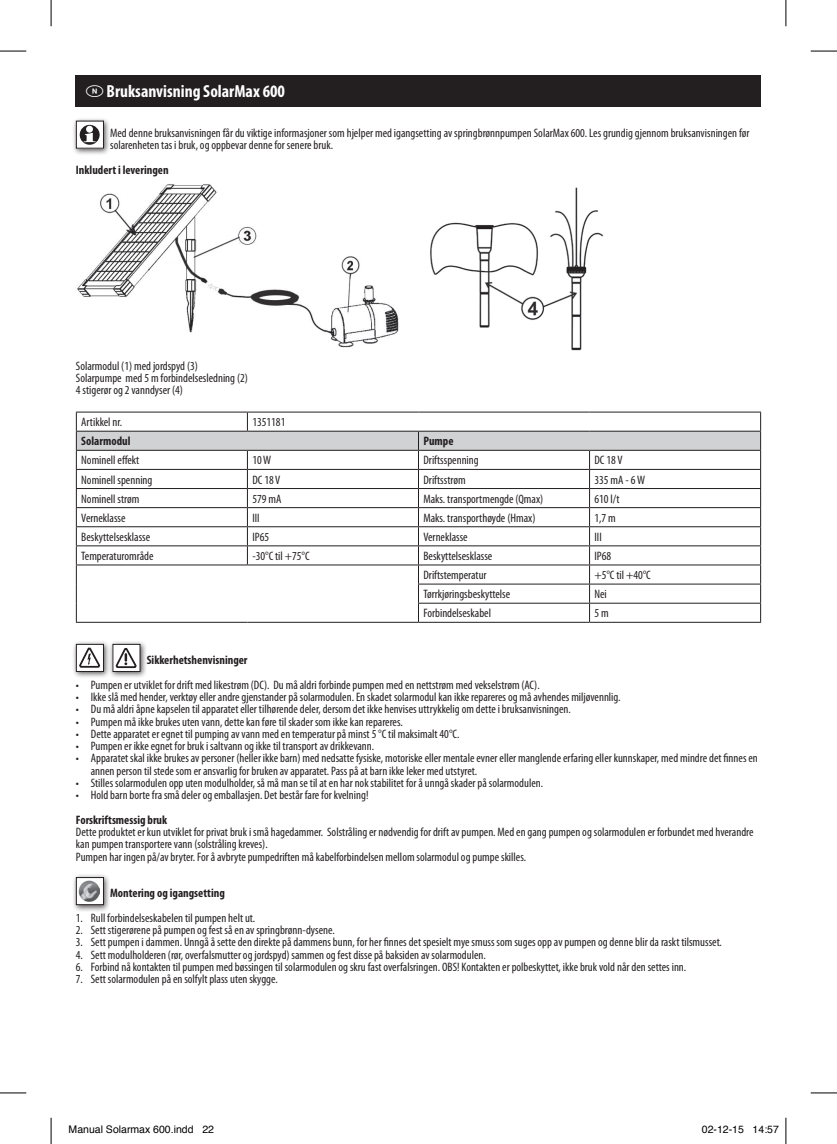
<style>
.page{position:relative;width:837px;height:1144px;background:#fff}
.page>*{position:absolute;margin:0;border:0;box-sizing:border-box;transform-origin:0 0}
.t1{font:700 condensed 17.5px "Myriad Pro";color:#fff}
.t2{font:condensed 12.25px/12.2px "Myriad Pro";color:#231f20}
.t3{font:700 condensed 12.25px "Myriad Pro";color:#231f20}
.t4{font:10.5px "Helvetica";color:#000}
</style>
<div class="page">
<img style="left:77px;top:184px;width:321px;height:164px">
<img style="left:430px;top:187px;width:174px;height:164px">
<svg style="left:76px;top:412px;width:685px;height:210px"></svg>
<hr style="left:76px;top:622px;width:171px;height:1px;background:#231f20">
<hr style="left:247px;top:622px;width:171px;height:1px;background:#231f20">
<hr style="left:418px;top:622px;width:171px;height:1px;background:#231f20">
<hr style="left:589px;top:622px;width:171px;height:1px;background:#231f20">
<div style="left:72px;top:117px;width:39px;height:38px;background:#231f20;opacity:.75"></div>
<div style="left:76px;top:121px;width:27px;height:27px;background:#fff"></div>
<svg style="left:80px;top:125px;width:20px;height:20px"></svg>
<svg style="left:84px;top:133px;width:12px;height:9px"></svg>
<div style="left:86px;top:126px;width:7px;height:7px;background:#fff;border-radius:50%"></div>
<div style="left:76px;top:121px;width:28px;height:28px;border:1px solid #231f20"></div>
<div style="left:76px;top:76px;width:684px;height:31px;background:#231f20"></div>
<div style="left:72px;top:640px;width:39px;height:39px;background:#231f20;opacity:.75"></div>
<div style="left:76px;top:644px;width:27px;height:27px;background:#fff"></div>
<svg style="left:79px;top:647px;width:21px;height:21px"></svg>
<div style="left:76px;top:644px;width:28px;height:28px;border:1px solid #231f20"></div>
<div style="left:108px;top:640px;width:39px;height:39px;background:#231f20;opacity:.75"></div>
<svg style="left:114px;top:646px;width:24px;height:24px"></svg>
<svg style="left:115px;top:646px;width:21px;height:22px"></svg>
<div style="left:112px;top:644px;width:28px;height:28px;border:1px solid #231f20"></div>
<div style="left:72px;top:873px;width:39px;height:39px;background:#231f20;opacity:.75"></div>
<div style="left:76px;top:877px;width:27px;height:28px;background:#fff"></div>
<img style="left:79px;top:880px;width:21px;height:21px">
<div style="left:76px;top:877px;width:28px;height:28px;border:1px solid #231f20"></div>
<svg style="left:0;top:51px;width:26px;height:1px"></svg>
<svg style="left:810px;top:51px;width:26px;height:1px"></svg>
<svg style="left:0;top:1092px;width:26px;height:1px"></svg>
<svg style="left:810px;top:1092px;width:26px;height:1px"></svg>
<svg style="left:51px;top:0;width:1px;height:26px"></svg>
<svg style="left:51px;top:1118px;width:1px;height:26px"></svg>
<svg style="left:785px;top:0;width:1px;height:26px"></svg>
<svg style="left:785px;top:1118px;width:1px;height:26px"></svg>
<h1 class="t1" style="left:106px;top:81px;width:180px">Bruksanvisning SolarMax 600</h1>
<p class="t2" style="left:110px;top:127px;width:640px">Med denne bruksanvisningen får du viktige informasjoner som hjelper med igangsetting av springbrønnpumpen SolarMax 600. Les grundig gjennom bruksanvisningen før solarenheten tas i bruk, og oppbevar denne for senere bruk.</p>
<p class="t3" style="left:76px;top:162px;width:94px">Inkludert i leveringen</p>
<p class="t2" style="left:76px;top:360px;width:173px">Solarmodul (1) med jordspyd (3)<br>Solarpumpe med 5 m forbindelsesledning (2)<br>4 stigerør og 2 vanndyser (4)</p>
<p class="t2" style="left:81px;top:416px;width:42px">Artikkel nr.</p>
<p class="t2" style="left:252px;top:416px;width:35px">1351181</p>
<p class="t3" style="left:81px;top:434px;width:51px">Solarmodul</p>
<p class="t3" style="left:423px;top:434px;width:32px">Pumpe</p>
<p class="t2" style="left:81px;top:454px;width:60px">Nominell effekt</p>
<p class="t2" style="left:252px;top:454px;width:20px">10 W</p>
<p class="t2" style="left:423px;top:454px;width:57px">Driftsspenning</p>
<p class="t2" style="left:594px;top:454px;width:30px">DC 18 V</p>
<p class="t2" style="left:81px;top:473px;width:73px">Nominell spenning</p>
<p class="t2" style="left:252px;top:473px;width:30px">DC 18 V</p>
<p class="t2" style="left:423px;top:473px;width:44px">Driftsstrøm</p>
<p class="t2" style="left:594px;top:473px;width:52px">335 mA - 6 W</p>
<p class="t2" style="left:81px;top:492px;width:60px">Nominell strøm</p>
<p class="t2" style="left:252px;top:492px;width:30px">579 mA</p>
<p class="t2" style="left:423px;top:492px;width:121px">Maks. transportmengde (Qmax)</p>
<p class="t2" style="left:594px;top:492px;width:26px">610 l/t</p>
<p class="t2" style="left:81px;top:511px;width:46px">Verneklasse</p>
<p class="t2" style="left:252px;top:511px;width:9px">III</p>
<p class="t2" style="left:423px;top:511px;width:113px">Maks. transporthøyde (Hmax)</p>
<p class="t2" style="left:594px;top:511px;width:23px">1,7 m</p>
<p class="t2" style="left:81px;top:531px;width:70px">Beskyttelsesklasse</p>
<p class="t2" style="left:252px;top:531px;width:18px">IP65</p>
<p class="t2" style="left:423px;top:531px;width:46px">Verneklasse</p>
<p class="t2" style="left:594px;top:531px;width:9px">III</p>
<p class="t2" style="left:81px;top:550px;width:74px">Temperaturområde</p>
<p class="t2" style="left:252px;top:550px;width:59px">-30°C til +75°C</p>
<p class="t2" style="left:423px;top:550px;width:70px">Beskyttelsesklasse</p>
<p class="t2" style="left:594px;top:550px;width:18px">IP68</p>
<p class="t2" style="left:423px;top:569px;width:65px">Driftstemperatur</p>
<p class="t2" style="left:594px;top:569px;width:58px">+5°C til +40°C</p>
<p class="t2" style="left:423px;top:588px;width:88px">Tørrkjøringsbeskyttelse</p>
<p class="t2" style="left:594px;top:588px;width:14px">Nei</p>
<p class="t2" style="left:423px;top:607px;width:69px">Forbindelseskabel</p>
<p class="t2" style="left:594px;top:607px;width:16px">5 m</p>
<p class="t3" style="left:147px;top:653px;width:102px">Sikkerhetshenvisninger</p>
<p class="t2" style="left:76px;top:679px;width:465px">• Pumpen er utviklet for drift med likestrøm (DC). Du må aldri forbinde pumpen med en nettstrøm med vekselstrøm (AC).</p>
<p class="t2" style="left:76px;top:691px;width:546px">• Ikke slå med hender, verktøy eller andre gjenstander på solarmodulen. En skadet solarmodul kan ikke repareres og må avhendes miljøvennlig.</p>
<p class="t2" style="left:76px;top:703px;width:496px">• Du må aldri åpne kapselen til apparatet eller tilhørende deler, dersom det ikke henvises uttrykkelig om dette i bruksanvisningen.</p>
<p class="t2" style="left:76px;top:715px;width:328px">• Pumpen må ikke brukes uten vann, dette kan føre til skader som ikke kan repareres.</p>
<p class="t2" style="left:76px;top:728px;width:385px">• Dette apparatet er egnet til pumping av vann med en temperatur på minst 5 °C til maksimalt 40°C.</p>
<p class="t2" style="left:76px;top:740px;width:300px">• Pumpen er ikke egnet for bruk i saltvann og ikke til transport av drikkevann.</p>
<p class="t2" style="left:91px;top:752px;width:668px;text-indent:-15px">• Apparatet skal ikke brukes av personer (heller ikke barn) med nedsatte fysiske, motoriske eller mentale evner eller manglende erfaring eller kunnskaper, med mindre det finnes en annen person til stede som er ansvarlig for bruken av apparatet. Pass på at barn ikke leker med utstyret.</p>
<p class="t2" style="left:76px;top:777px;width:468px">• Stilles solarmodulen opp uten modulholder, så må man se til at en har nok stabilitet for å unngå skader på solarmodulen.</p>
<p class="t2" style="left:76px;top:789px;width:294px">• Hold barn borte fra små deler og emballasjen. Det består fare for kvelning!</p>
<p class="t3" style="left:76px;top:812px;width:93px">Forskriftsmessig bruk</p>
<p class="t2" style="left:76px;top:826px;width:679px">Dette produktet er kun utviklet for privat bruk i små hagedammer. Solstråling er nødvendig for drift av pumpen. Med en gang pumpen og solarmodulen er forbundet med hverandre kan pumpen transportere vann (solstråling kreves).<br>Pumpen har ingen på/av bryter. For å avbryte pumpedriften må kabelforbindelsen mellom solarmodul og pumpe skilles.</p>
<p class="t3" style="left:110px;top:885px;width:116px">Montering og igangsetting</p>
<p class="t2" style="left:76px;top:911px;width:181px">1. Rull forbindelseskabelen til pumpen helt ut.</p>
<p class="t2" style="left:76px;top:924px;width:260px">2. Sett stigerørene på pumpen og fest så en av springbrønn-dysene.</p>
<p class="t2" style="left:76px;top:936px;width:647px">3. Sett pumpen i dammen. Unngå å sette den direkte på dammens bunn, for her finnes det spesielt mye smuss som suges opp av pumpen og denne blir da raskt tilsmusset.</p>
<p class="t2" style="left:76px;top:948px;width:411px">4. Sett modulholderen (rør, overfalsmutter og jordspyd) sammen og fest disse på baksiden av solarmodulen.</p>
<p class="t2" style="left:76px;top:960px;width:611px">6. Forbind nå kontakten til pumpen med bøssingen til solarmodulen og skru fast overfalsringen. OBS! Kontakten er polbeskyttet, ikke bruk vold når den settes inn.</p>
<p class="t2" style="left:76px;top:973px;width:203px">7. Sett solarmodulen på en solfylt plass uten skygge.</p>
<p class="t4" style="left:69px;top:1122px;width:147px">Manual Solarmax 600.indd 22</p>
<p class="t4" style="left:701px;top:1122px;width:79px">02-12-15 14:57</p>
</div>
